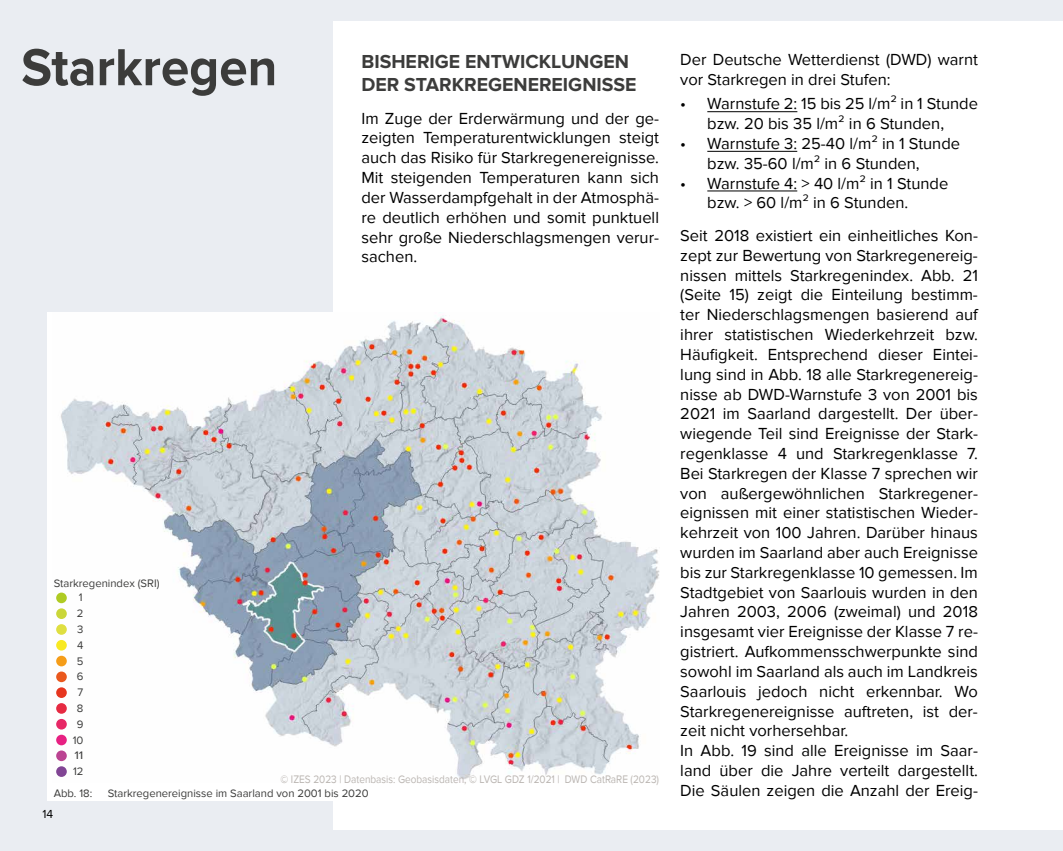
<style>
.page{position:relative;width:1063px;height:851px;background:#fff}
.page>*{position:absolute;margin:0;border:0;box-sizing:border-box;transform-origin:0 0}
.t1{font:700 54px "Proxima Nova";color:#3c3c3b;scale:.95 1}
.t2{font:700 19.5px/23.4px "Proxima Nova";color:#3c3c3b}
.t3{font:16.5px/19.8px "Proxima Nova";color:#000}
.t4{font:12px "Proxima Nova";color:#000}
.t5{font:11.25px/15.8px "Proxima Nova";color:#3c3c3b}
.t6{font:11.25px "Proxima Nova";color:#bab5b1;scale:.89 1}
</style>
<div class="page">
<div style="left:0;top:0;width:1063px;height:850px;background:#eaedf2"></div>
<div style="left:333px;top:21px;width:730px;height:808px;background:#fff"></div>
<hr style="left:707px;top:111px;width:90px;height:1px;background:#000">
<hr style="left:707px;top:151px;width:90px;height:1px;background:#000">
<hr style="left:707px;top:191px;width:90px;height:1px;background:#000">
<div style="left:48px;top:312px;width:611px;height:488px;background:#fff"></div>
<img style="left:56px;top:312px;width:603px;height:467px">
<div style="left:56px;top:592px;width:11px;height:11px;background:#afcb23;border-radius:50%"></div>
<div style="left:56px;top:608px;width:11px;height:11px;background:#cad639;border-radius:50%"></div>
<div style="left:56px;top:624px;width:11px;height:10px;background:#dfdf41;border-radius:50%"></div>
<div style="left:56px;top:640px;width:11px;height:10px;background:#f8e922;border-radius:50%"></div>
<div style="left:56px;top:655px;width:11px;height:11px;background:#f59d19;border-radius:50%"></div>
<div style="left:56px;top:671px;width:11px;height:11px;background:#ea581d;border-radius:50%"></div>
<div style="left:56px;top:687px;width:11px;height:10px;background:#e6361f;border-radius:50%"></div>
<div style="left:56px;top:703px;width:11px;height:10px;background:#e62a42;border-radius:50%"></div>
<div style="left:56px;top:718px;width:11px;height:11px;background:#e72866;border-radius:50%"></div>
<div style="left:56px;top:734px;width:11px;height:11px;background:#e72082;border-radius:50%"></div>
<div style="left:56px;top:750px;width:11px;height:11px;background:#bb4492;border-radius:50%"></div>
<div style="left:56px;top:766px;width:11px;height:10px;background:#814594;border-radius:50%"></div>
<h1 class="t1" style="left:21px;top:36px;width:271px">Starkregen</h1>
<p class="t2" style="left:361px;top:50px;width:277px">BISHERIGE ENTWICKLUNGEN<br>DER STARKREGENEREIGNISSE</p>
<p class="t3" style="left:680px;top:50px;width:299px">Der Deutsche Wetterdienst (DWD) warnt vor Starkregen in drei Stufen:</p>
<p class="t3" style="left:680px;top:94px;width:299px;text-align:center">• Warnstufe 2: 15 bis 25 l/m² in 1 Stunde bzw. 20 bis 35 l/m² in 6 Stunden,</p>
<p class="t3" style="left:707px;top:134px;width:254px;text-indent:-27px">• Warnstufe 3: 25-40 l/m² in 1 Stunde bzw. 35-60 l/m² in 6 Stunden,</p>
<p class="t3" style="left:707px;top:173px;width:242px;text-indent:-27px">• Warnstufe 4: &gt; 40 l/m² in 1 Stunde bzw. &gt; 60 l/m² in 6 Stunden.</p>
<p class="t3" style="left:680px;top:226px;width:299px">Seit 2018 existiert ein einheitliches Kon&shy;zept zur Bewertung von Starkregenereig&shy;nissen mittels Starkregenindex. Abb. 21 (Seite 15) zeigt die Einteilung bestimm&shy;ter Niederschlagsmengen basierend auf ihrer statistischen Wiederkehrzeit bzw.<br>Häufigkeit. Entsprechend dieser Eintei&shy;lung sind in Abb. 18 alle Starkregenereig&shy;nisse ab DWD-Warnstufe 3 von 2001 bis 2021 im Saarland dargestellt. Der über&shy;wiegende Teil sind Ereignisse der Stark&shy;regenklasse 4 und Starkregenklasse 7.<br>Bei Starkregen der Klasse 7 sprechen wir von außergewöhnlichen Starkregener&shy;eignissen mit einer statistischen Wieder&shy;kehrzeit von 100 Jahren. Darüber hinaus wurden im Saarland aber auch Ereignisse bis zur Starkregenklasse 10 gemessen. Im Stadtgebiet von Saarlouis wurden in den Jahren 2003, 2006 (zweimal) und 2018 insgesamt vier Ereignisse der Klasse 7 re&shy;gistriert. Aufkommensschwerpunkte sind sowohl im Saarland als auch im Landkreis Saarlouis jedoch nicht erkennbar. Wo Starkregenereignisse auftreten, ist der&shy;zeit nicht vorhersehbar.<br>In Abb. 19 sind alle Ereignisse im Saar&shy;land über die Jahre verteilt dargestellt.<br>Die Säulen zeigen die Anzahl der Ereig-</p>
<p class="t3" style="left:361px;top:108px;width:299px;text-align:justify">Im Zuge der Erderwärmung und der ge&shy;zeigten Temperaturentwicklungen steigt auch das Risiko für Starkregenereignisse.<br>Mit steigenden Temperaturen kann sich der Wasserdampfgehalt in der Atmosphä&shy;re deutlich erhöhen und somit punktuell sehr große Niederschlagsmengen verur&shy;sachen.</p>
<p class="t5" style="left:79px;top:576px;width:82px;line-height:14.5px;text-indent:-25px">Starkregenindex (SRI)<br>1</p>
<p class="t5" style="left:73px;top:605px;width:12px;text-align:center">2<br>3<br>4<br>5<br>6<br>7<br>8<br>9<br>10<br>11<br>12</p>
<p class="t6" style="left:281px;top:773px;width:427px">© IZES 2023 | Datenbasis: Geobasisdaten, © LVGL GDZ 1/2021 | DWD CatRaRE (2023)</p>
<p class="t5" style="left:54px;top:785px;width:40px">Abb. 18:</p>
<p class="t5" style="left:108px;top:785px;width:262px">Starkregenereignisse im Saarland von 2001 bis 2020</p>
<p class="t4" style="left:43px;top:806px;width:12px">14</p>
</div>
